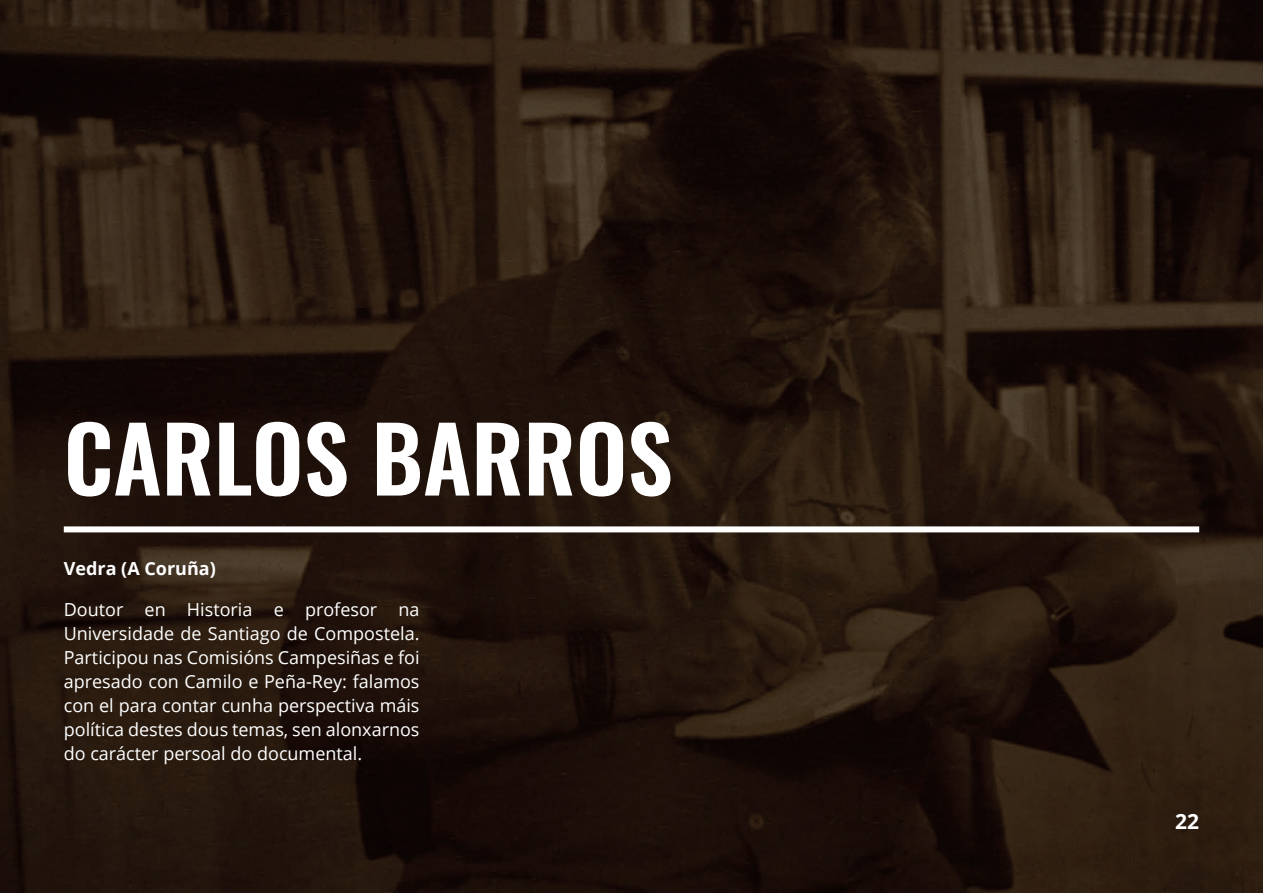
<style>
.page{position:relative;width:1263px;height:893px;background:#fff}
.page>*{position:absolute;margin:0;border:0;box-sizing:border-box;transform-origin:0 0}
.t1{font:600 90px "Oswald";color:#fff}
.t2{font:700 21px "Open Sans";color:#fff}
.t3{font:18px/24px "Open Sans";color:#fff;text-align:justify}
.t4{font:700 18px "Open Sans";color:#fff}
</style>
<div class="page">
<img style="left:0;top:0;width:1263px;height:893px">
<div style="left:64px;top:526px;width:1135px;height:6px;background:#fff"></div>
<p class="t1" style="left:64px;top:396px;width:610px">CARLOS BARROS</p>
<p class="t4" style="left:64px;top:556px;width:154px">Vedra (A Coruña)</p>
<p class="t3" style="left:64px;top:597px;width:357px">Doutor en Historia e profesor na Universidade de Santiago de Compostela.<br>Participou nas Comisións Campesiñas e foi apresado con Camilo e Peña-Rey: falamos con el para contar cunha perspectiva máis política destes dous temas, sen alonxarnos do carácter persoal do documental.</p>
<p class="t2" style="left:1175px;top:807px;width:25px">22</p>
</div>
